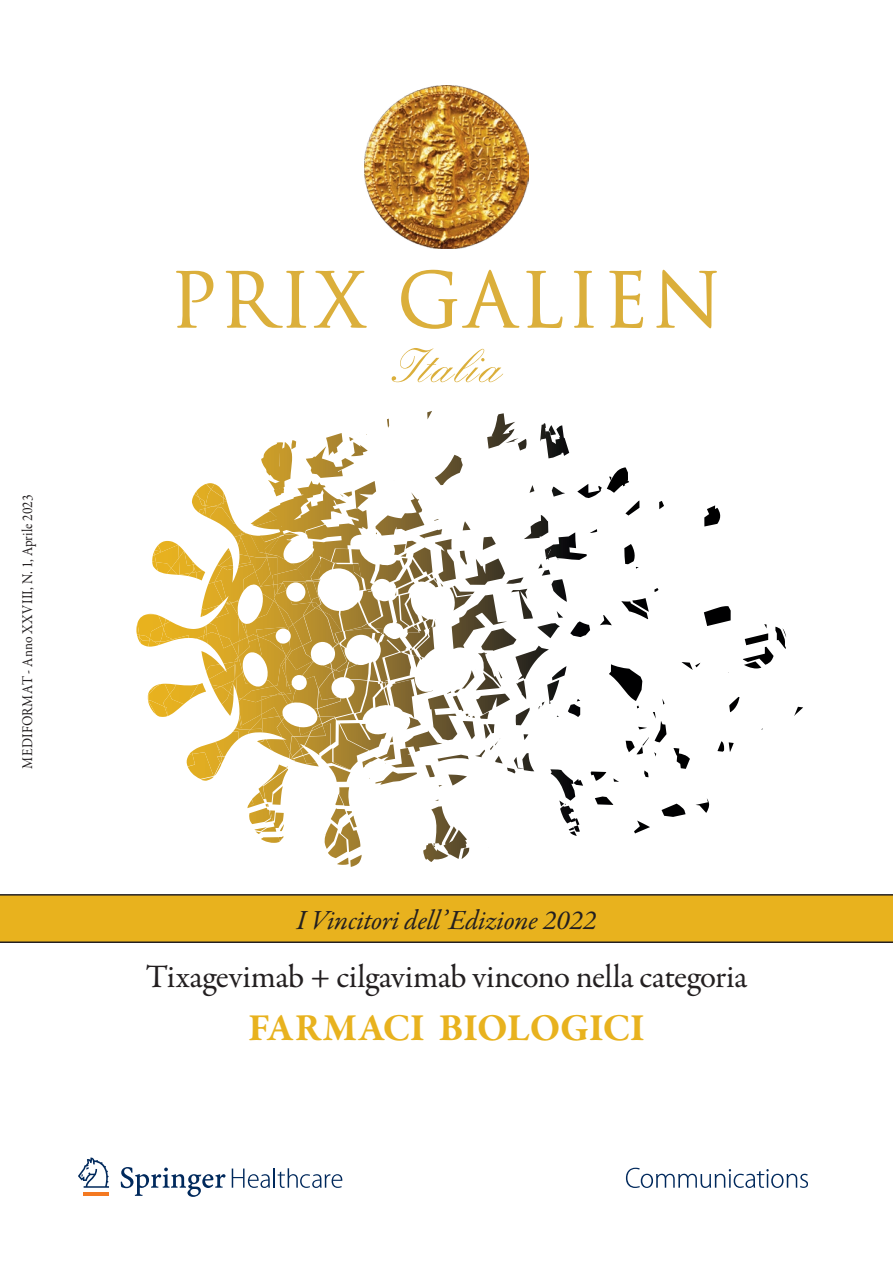
<style>
.page{position:relative;width:893px;height:1263px;background:#fff}
.page>*{position:absolute;margin:0;border:0;box-sizing:border-box;transform-origin:0 0}
.t1{font:700 39px "Garamond Premr Pro";letter-spacing:-.015em;color:#e8b21e}
.t2{font:33px "Garamond Premr Pro";letter-spacing:-.01em;color:#231f20}
.t3{font:italic 27.9px "Garamond Premr Pro";letter-spacing:-.01em;color:#231f20}
.t4{font:15px "Garamond Premr Pro";letter-spacing:.015em;color:#231f20;scale:.9 1}
</style>
<div class="page">
<svg style="left:0;top:894px;width:893px;height:49px;background:#dba91e"></svg>
<svg style="left:794px;top:707px;width:9px;height:9px"></svg>
<svg style="left:136px;top:411px;width:650px;height:456px"></svg>
<svg style="left:392px;top:348px;width:111px;height:34px"></svg>
<svg style="left:176px;top:271px;width:37px;height:57px"></svg>
<svg style="left:226px;top:271px;width:80px;height:57px"></svg>
<svg style="left:314px;top:271px;width:53px;height:57px"></svg>
<svg style="left:401px;top:270px;width:118px;height:59px"></svg>
<svg style="left:526px;top:271px;width:36px;height:57px"></svg>
<svg style="left:574px;top:271px;width:20px;height:57px"></svg>
<svg style="left:609px;top:270px;width:34px;height:58px"></svg>
<svg style="left:656px;top:270px;width:61px;height:58px"></svg>
<img style="left:365px;top:85px;width:163px;height:163px">
<svg style="left:78px;top:1157px;width:31px;height:31px"></svg>
<hr style="left:84px;top:1192px;width:25px;height:4px;background:#f47921">
<svg style="left:121px;top:1167px;width:105px;height:30px"></svg>
<svg style="left:232px;top:1168px;width:110px;height:20px"></svg>
<svg style="left:626px;top:1168px;width:182px;height:20px"></svg>
<p class="t4" style="left:18px;top:769px;width:306px;rotate:-90deg">MEDIFORMAT - Anno XXVIII, N. 1, Aprile 2023</p>
<p class="t3" style="left:297px;top:902px;width:301px">I Vincitori dell’Edizione 2022</p>
<p class="t2" style="left:146px;top:956px;width:603px">Tixagevimab + cilgavimab vincono nella categoria</p>
<p class="t1" style="left:248px;top:1004px;width:398px">FARMACI BIOLOGICI</p>
</div>
